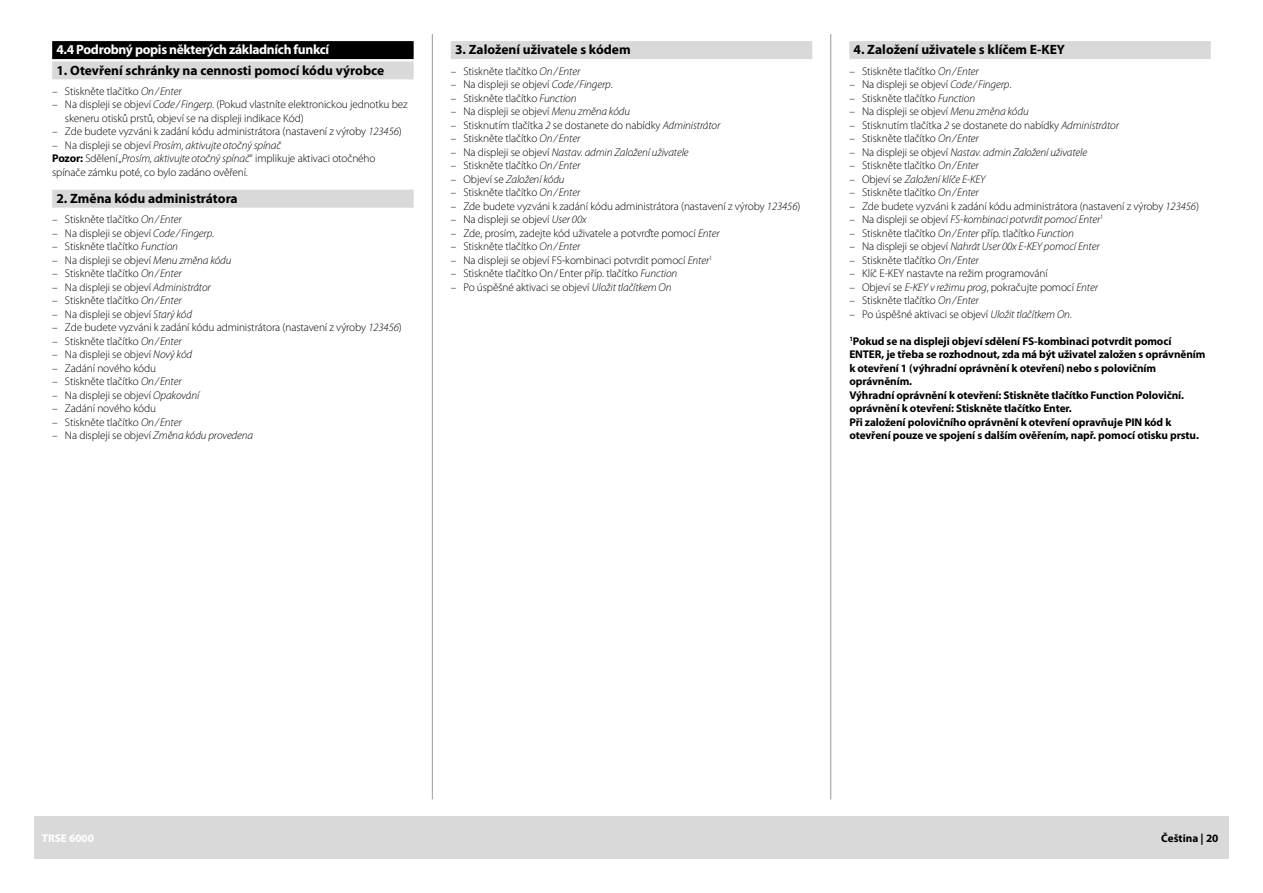
<style>
.page{position:relative;width:1263px;height:893px;background:#fff}
.page>*{position:absolute;margin:0;border:0;box-sizing:border-box;transform-origin:0 0}
.t1{font:700 13.5px "Myriad Pro";color:#000}
.t2{font:700 13.5px "Myriad Pro";letter-spacing:-.025em;color:#fff}
.t3{font:300 11.25px/13.5px "Myriad Pro";letter-spacing:-.01em;color:#000}
.t4{font:700 11.25px/13.5px "Myriad Pro";letter-spacing:-.01em;color:#000}
.t5{font:italic 300 11.25px "Myriad Pro";letter-spacing:-.01em;color:#000}
.t6{font:700 11.25px "Myriad Pro";color:#fff}
.s1{font-style:italic}
.s2{font-weight:700}
.s3{font-style:normal}
</style>
<div class="page">
<hr style="left:432px;top:34px;width:1px;height:765px;background:#989999">
<hr style="left:830px;top:34px;width:1px;height:765px;background:#989999">
<div style="left:34px;top:816px;width:1195px;height:43px;background:#d9d9da"></div>
<div style="left:52px;top:41px;width:362px;height:18px;background:#000"></div>
<div style="left:52px;top:61px;width:362px;height:18px;background:#d9d9da"></div>
<div style="left:52px;top:190px;width:362px;height:18px;background:#d9d9da"></div>
<div style="left:451px;top:41px;width:361px;height:18px;background:#d9d9da"></div>
<div style="left:849px;top:41px;width:362px;height:18px;background:#d9d9da"></div>
<p class="t2" style="left:56px;top:41px;width:274px">4.4 Podrobný popis některých základních funkcí</p>
<p class="t1" style="left:56px;top:61px;width:329px">1. Otevření schránky na cennosti pomocí kódu výrobce</p>
<p class="t3" style="left:52px;top:84px;width:131px">– Stiskněte tlačítko <span class="s1">On/Enter</span></p>
<p class="t3" style="left:65px;top:98px;width:344px;text-indent:-13px">– Na displeji se objeví <span class="s1">Code/Fingerp</span>. (Pokud vlastníte elektronickou jednotku bez skeneru otisků prstů, objeví se na displeji indikace Kód)</p>
<p class="t3" style="left:52px;top:125px;width:351px">– Zde budete vyzváni k zadání kódu administrátora (nastavení z výroby <span class="s1">123456</span>)</p>
<p class="t3" style="left:52px;top:138px;width:325px">– Na displeji se objeví <span class="s1">Prosím, aktivujte otočný spínač<br></span><span class="s2">Pozor:</span> Sdělení „<span class="s1">Prosím, aktivujte otočný spínač</span>“ implikuje aktivaci otočného spínače zámku poté, co bylo zadáno ověření.</p>
<p class="t1" style="left:56px;top:189px;width:183px">2. Změna kódu administrátora</p>
<p class="t3" style="left:52px;top:212px;width:131px">– Stiskněte tlačítko <span class="s1">On/Enter</span></p>
<p class="t3" style="left:52px;top:226px;width:162px">– Na displeji se objeví <span class="s1">Code/Fingerp</span>.</p>
<p class="t3" style="left:52px;top:239px;width:127px">– Stiskněte tlačítko <span class="s1">Function</span></p>
<p class="t3" style="left:52px;top:253px;width:181px">– Na displeji se objeví <span class="s1">Menu změna kódu</span></p>
<p class="t3" style="left:52px;top:266px;width:131px">– Stiskněte tlačítko <span class="s1">On/Enter</span></p>
<p class="t3" style="left:52px;top:280px;width:160px">– Na displeji se objeví <span class="s1">Administrátor</span></p>
<p class="t3" style="left:52px;top:293px;width:131px">– Stiskněte tlačítko <span class="s1">On/Enter</span></p>
<p class="t3" style="left:52px;top:307px;width:141px">– Na displeji se objeví <span class="s1">Starý kód</span></p>
<p class="t3" style="left:52px;top:320px;width:351px">– Zde budete vyzváni k zadání kódu administrátora (nastavení z výroby <span class="s1">123456</span>)</p>
<p class="t3" style="left:52px;top:334px;width:131px">– Stiskněte tlačítko <span class="s1">On/Enter</span></p>
<p class="t3" style="left:52px;top:347px;width:141px">– Na displeji se objeví <span class="s1">Nový kód</span></p>
<p class="t3" style="left:52px;top:361px;width:105px">– Zadání nového kódu</p>
<p class="t3" style="left:52px;top:374px;width:131px">– Stiskněte tlačítko <span class="s1">On/Enter</span></p>
<p class="t3" style="left:52px;top:388px;width:149px">– Na displeji se objeví <span class="s1">Opakování</span></p>
<p class="t3" style="left:52px;top:401px;width:105px">– Zadání nového kódu</p>
<p class="t3" style="left:52px;top:415px;width:131px">– Stiskněte tlačítko <span class="s1">On/Enter</span></p>
<p class="t3" style="left:52px;top:428px;width:202px">– Na displeji se objeví <span class="s1">Změna kódu provedena</span></p>
<p class="t1" style="left:455px;top:41px;width:177px">3. Založení uživatele s kódem</p>
<p class="t3" style="left:451px;top:64px;width:131px">– Stiskněte tlačítko <span class="s1">On/Enter</span></p>
<p class="t3" style="left:451px;top:77px;width:162px">– Na displeji se objeví <span class="s1">Code/Fingerp</span>.</p>
<p class="t3" style="left:451px;top:91px;width:127px">– Stiskněte tlačítko <span class="s1">Function</span></p>
<p class="t3" style="left:451px;top:104px;width:181px">– Na displeji se objeví <span class="s1">Menu změna kódu</span></p>
<p class="t3" style="left:451px;top:118px;width:271px">– Stisknutím tlačítka <span class="s1">2</span> se dostanete do nabídky <span class="s1">Administrátor</span></p>
<p class="t3" style="left:451px;top:131px;width:131px">– Stiskněte tlačítko <span class="s1">On/Enter</span></p>
<p class="t5" style="left:451px;top:145px;width:239px"><span class="s3">– Na displeji se objeví</span> Nastav. admin Založení uživatele</p>
<p class="t3" style="left:451px;top:158px;width:131px">– Stiskněte tlačítko <span class="s1">On/Enter</span></p>
<p class="t5" style="left:451px;top:172px;width:115px"><span class="s3">– Objeví se</span> Založení kódu</p>
<p class="t3" style="left:451px;top:185px;width:131px">– Stiskněte tlačítko <span class="s1">On/Enter</span></p>
<p class="t3" style="left:451px;top:199px;width:351px">– Zde budete vyzváni k zadání kódu administrátora (nastavení z výroby <span class="s1">123456</span>)</p>
<p class="t3" style="left:451px;top:212px;width:137px">– Na displeji se objeví <span class="s1">User 00x</span></p>
<p class="t3" style="left:451px;top:226px;width:270px">– Zde, prosím, zadejte kód uživatele a potvrďte pomocí <span class="s1">Enter</span></p>
<p class="t3" style="left:451px;top:239px;width:131px">– Stiskněte tlačítko <span class="s1">On/Enter</span></p>
<p class="t3" style="left:451px;top:253px;width:263px">– Na displeji se objeví FS-kombinaci potvrdit pomocí <span class="s1">Enter</span><sup>1</sup></p>
<p class="t3" style="left:451px;top:266px;width:228px">– Stiskněte tlačítko On/Enter příp. tlačítko <span class="s1">Function</span></p>
<p class="t3" style="left:451px;top:280px;width:222px">– Po úspěšné aktivaci se objeví <span class="s1">Uložit tlačítkem On</span></p>
<p class="t1" style="left:853px;top:41px;width:213px">4. Založení uživatele s klíčem E-KEY</p>
<p class="t3" style="left:849px;top:64px;width:131px">– Stiskněte tlačítko <span class="s1">On/Enter</span></p>
<p class="t3" style="left:849px;top:77px;width:162px">– Na displeji se objeví <span class="s1">Code/Fingerp</span>.</p>
<p class="t3" style="left:849px;top:91px;width:127px">– Stiskněte tlačítko <span class="s1">Function</span></p>
<p class="t3" style="left:849px;top:104px;width:181px">– Na displeji se objeví <span class="s1">Menu změna kódu</span></p>
<p class="t3" style="left:849px;top:118px;width:271px">– Stisknutím tlačítka <span class="s1">2</span> se dostanete do nabídky <span class="s1">Administrátor</span></p>
<p class="t3" style="left:849px;top:131px;width:131px">– Stiskněte tlačítko <span class="s1">On/Enter</span></p>
<p class="t5" style="left:849px;top:145px;width:239px"><span class="s3">– Na displeji se objeví</span> Nastav. admin Založení uživatele</p>
<p class="t3" style="left:849px;top:158px;width:131px">– Stiskněte tlačítko <span class="s1">On/Enter</span></p>
<p class="t5" style="left:849px;top:172px;width:138px"><span class="s3">– Objeví se</span> Založení klíče E-KEY</p>
<p class="t3" style="left:849px;top:185px;width:131px">– Stiskněte tlačítko <span class="s1">On/Enter</span></p>
<p class="t3" style="left:849px;top:199px;width:351px">– Zde budete vyzváni k zadání kódu administrátora (nastavení z výroby <span class="s1">123456</span>)</p>
<p class="t5" style="left:849px;top:213px;width:255px"><span class="s3">– Na displeji se objeví</span> FS-kombinaci potvrdit pomocí Enter<sup>1</sup></p>
<p class="t3" style="left:849px;top:226px;width:226px">– Stiskněte tlačítko <span class="s1">On/Enter</span> příp. tlačítko <span class="s1">Function</span></p>
<p class="t5" style="left:849px;top:240px;width:252px"><span class="s3">– Na displeji se objeví</span> Nahrát User 00x E-KEY pomocí Enter</p>
<p class="t3" style="left:849px;top:253px;width:131px">– Stiskněte tlačítko <span class="s1">On/Enter</span></p>
<p class="t3" style="left:849px;top:266px;width:200px">– Klíč E-KEY nastavte na režim programování</p>
<p class="t3" style="left:849px;top:280px;width:250px">– Objeví se <span class="s1">E-KEY v režimu prog</span>, pokračujte pomocí <span class="s1">Enter</span></p>
<p class="t3" style="left:849px;top:293px;width:131px">– Stiskněte tlačítko <span class="s1">On/Enter</span></p>
<p class="t3" style="left:849px;top:307px;width:223px">– Po úspěšné aktivaci se objeví <span class="s1">Uložit tlačítkem On</span>.</p>
<p class="t4" style="left:849px;top:334px;width:358px"><sup>1</sup>Pokud se na displeji objeví sdělení FS-kombinaci potvrdit pomocí ENTER, je třeba se rozhodnout, zda má být uživatel založen s oprávněním k otevření 1 (výhradní oprávnění k otevření) nebo s polovičním oprávněním.<br>Výhradní oprávnění k otevření: Stiskněte tlačítko Function Poloviční. oprávnění k otevření: Stiskněte tlačítko Enter.<br>Při založení polovičního oprávnění k otevření opravňuje PIN kód k otevření pouze ve spojení s dalším ověřením, např. pomocí otisku prstu.</p>
<p class="t6" style="left:42px;top:831px;width:54px">TRSE 6000</p>
<p class="t4" style="left:1161px;top:831px;width:59px">Čeština | 20</p>
</div>
